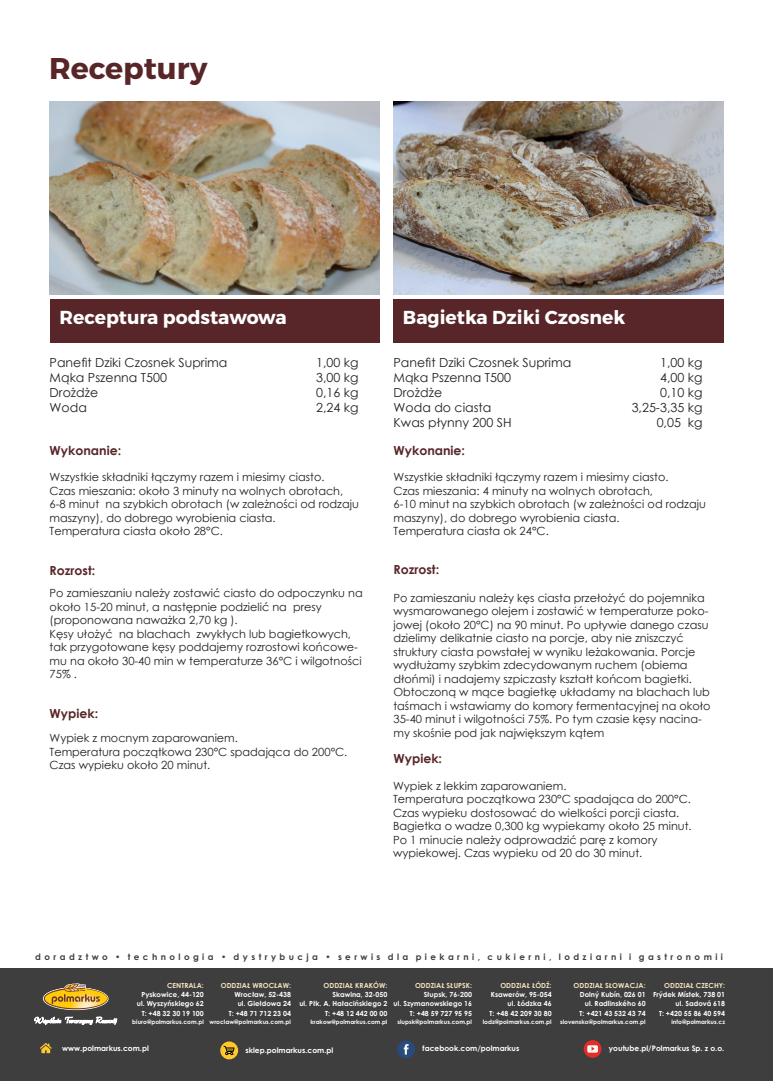
<style>
.page{position:relative;width:773px;height:1081px;background:#fff}
.page>*{position:absolute;margin:0;border:0;box-sizing:border-box;transform-origin:0 0}
.t1{font:700 30px "Montserrat";color:#582629}
.t2{font:700 18.75px "Montserrat";color:#fff}
.t3{font:12.5px "Century Gothic";color:#231f20}
.t4{font:700 12.5px "Century Gothic";color:#582629}
.t5{font:11.25px/13.5px "Century Gothic";color:#231f20}
.t6{font:700 8.75px "Century Gothic";letter-spacing:.39em;color:#3e3e3f}
.t7{font:700 7.62px "Century Gothic";color:#fff}
.t8{font:700 7px/9.4px "Century Gothic";color:#fff;text-align:right}
.t9{font:700 7px "Century Gothic";color:#f4e3c0}
.t10{font:700 6px "Century Gothic";color:#fff}
.t11{font:700 5.88px "Century Gothic";color:#fff}
</style>
<div class="page">
<div style="left:50px;top:299px;width:329px;height:43px;background:#582629"></div>
<div style="left:393px;top:299px;width:330px;height:43px;background:#582629"></div>
<img style="left:50px;top:101px;width:329px;height:193px">
<img style="left:393px;top:101px;width:330px;height:193px">
<div style="left:0;top:968px;width:772px;height:113px;background:#3e3e3f"></div>
<svg style="left:43px;top:987px;width:65px;height:23px"></svg>
<svg style="left:34px;top:1016px;width:83px;height:9px"></svg>
<svg style="left:43px;top:983px;width:65px;height:26px"></svg>
<svg style="left:40px;top:1043px;width:12px;height:10px"></svg>
<div style="left:220px;top:1041px;width:18px;height:18px;background:#fec92d;border-radius:50%"></div>
<svg style="left:223px;top:1046px;width:12px;height:9px"></svg>
<svg style="left:583px;top:1040px;width:18px;height:18px"></svg>
<svg style="left:587px;top:1045px;width:10px;height:7px"></svg>
<div style="left:397px;top:1040px;width:18px;height:18px;background:#274a7f;border-radius:50%"></div>
<svg style="left:403px;top:1044px;width:5px;height:10px"></svg>
<h1 class="t1" style="left:49px;top:49px;width:160px">Receptury</h1>
<h2 class="t2" style="left:60px;top:306px;width:229px">Receptura podstawowa</h2>
<h2 class="t2" style="left:403px;top:306px;width:224px">Bagietka Dziki Czosnek</h2>
<p class="t3" style="left:50px;top:354px;width:179px">Panefit Dziki Czosnek Suprima</p>
<p class="t3" style="left:316px;top:354px;width:44px">1,00 kg</p>
<p class="t3" style="left:50px;top:369px;width:119px">Mąka Pszenna T500</p>
<p class="t3" style="left:316px;top:369px;width:44px">3,00 kg</p>
<p class="t3" style="left:50px;top:384px;width:50px">Drożdże</p>
<p class="t3" style="left:316px;top:384px;width:44px">0,16 kg</p>
<p class="t3" style="left:50px;top:399px;width:39px">Woda</p>
<p class="t3" style="left:316px;top:399px;width:44px">2,24 kg</p>
<p class="t3" style="left:393px;top:354px;width:179px">Panefit Dziki Czosnek Suprima</p>
<p class="t3" style="left:660px;top:354px;width:44px">1,00 kg</p>
<p class="t3" style="left:393px;top:369px;width:119px">Mąka Pszenna T500</p>
<p class="t3" style="left:660px;top:369px;width:44px">4,00 kg</p>
<p class="t3" style="left:393px;top:384px;width:50px">Drożdże</p>
<p class="t3" style="left:660px;top:384px;width:44px">0,10 kg</p>
<p class="t3" style="left:393px;top:399px;width:99px">Woda do ciasta</p>
<p class="t3" style="left:631px;top:399px;width:72px">3,25-3,35 kg</p>
<p class="t3" style="left:393px;top:414px;width:120px">Kwas płynny 200 SH</p>
<p class="t3" style="left:656px;top:414px;width:47px">0,05 kg</p>
<p class="t4" style="left:50px;top:441px;width:73px">Wykonanie:</p>
<p class="t4" style="left:393px;top:441px;width:73px">Wykonanie:</p>
<p class="t5" style="left:50px;top:470px;width:310px">Wszystkie składniki łączymy razem i miesimy ciasto.<br>Czas mieszania: około 3 minuty na wolnych obrotach, 6-8 minut na szybkich obrotach (w zależności od rodzaju maszyny), do dobrego wyrobienia ciasta.<br>Temperatura ciasta około 28°C.</p>
<p class="t5" style="left:393px;top:470px;width:314px">Wszystkie składniki łączymy razem i miesimy ciasto.<br>Czas mieszania: 4 minuty na wolnych obrotach,<br>6-10 minut na szybkich obrotach (w zależności od rodzaju maszyny), do dobrego wyrobienia ciasta.<br>Temperatura ciasta ok 24°C.</p>
<p class="t4" style="left:50px;top:561px;width:47px">Rozrost:</p>
<p class="t4" style="left:393px;top:560px;width:47px">Rozrost:</p>
<p class="t5" style="left:50px;top:586px;width:314px">Po zamieszaniu należy zostawić ciasto do odpoczynku na około 15-20 minut, a następnie podzielić na presy (proponowana naważka 2,70 kg ).<br>Kęsy ułożyć na blachach zwykłych lub bagietkowych, tak przygotowane kęsy poddajemy rozrostowi końcowe&shy;mu na około 30-40 min w temperaturze 36°C i wilgotności 75% .</p>
<p class="t5" style="left:393px;top:590px;width:318px">Po zamieszaniu należy kęs ciasta przełożyć do pojemnika wysmarowanego olejem i zostawić w temperaturze poko&shy;jowej (około 20°C) na 90 minut. Po upływie danego czasu dzielimy delikatnie ciasto na porcje, aby nie zniszczyć struktury ciasta powstałej w wyniku leżakowania. Porcje wydłużamy szybkim zdecydowanym ruchem (obiema dłońmi) i nadajemy szpiczasty kształt końcom bagietki.<br>Obtoczoną w mące bagietkę układamy na blachach lub taśmach i wstawiamy do komory fermentacyjnej na około 35-40 minut i wilgotności 75%. Po tym czasie kęsy nacina&shy;my skośnie pod jak największym kątem</p>
<p class="t4" style="left:50px;top:704px;width:50px">Wypiek:</p>
<p class="t5" style="left:50px;top:731px;width:299px">Wypiek z mocnym zaparowaniem.<br>Temperatura początkowa 230°C spadająca do 200°C.<br>Czas wypieku około 20 minut.</p>
<p class="t4" style="left:393px;top:749px;width:50px">Wypiek:</p>
<p class="t5" style="left:393px;top:779px;width:300px">Wypiek z lekkim zaparowaniem.<br>Temperatura początkowa 230°C spadająca do 200°C.<br>Czas wypieku dostosować do wielkości porcji ciasta.<br>Bagietka o wadze 0,300 kg wypiekamy około 25 minut.<br>Po 1 minucie należy odprowadzić parę z komory wypiekowej. Czas wypieku od 20 do 30 minut.</p>
<p class="t6" style="left:35px;top:952px;width:689px">doradztwo • technologia • dystrybucja • serwis dla piekarni, cukierni, lodziarni i gastronomii</p>
<p class="t9" style="left:573px;top:981px;width:73px">ODDZIAŁ SŁOWACJA:</p>
<p class="t8" style="left:579px;top:989px;width:67px">Dolný Kubín, 026 01 ul. Radlinského 60<br>T: +421 43 532 43 74</p>
<p class="t10" style="left:560px;top:1018px;width:87px">slovensko@polmarkus.com.pl</p>
<p class="t9" style="left:500px;top:981px;width:53px">ODDZIAŁ ŁÓDŹ:</p>
<p class="t8" style="left:489px;top:989px;width:64px">Ksawerów, 95-054 ul. Łódzka 46<br>T: +48 42 209 30 80</p>
<p class="t10" style="left:482px;top:1018px;width:70px">lodz@polmarkus.com.pl</p>
<p class="t9" style="left:323px;top:981px;width:65px">ODDZIAŁ KRAKÓW:</p>
<p class="t8" style="left:299px;top:990px;width:89px">Skawina, 32-050<br>ul. Płk. A. Hałacińskiego 2<br>T: +48 12 442 00 00</p>
<p class="t11" style="left:310px;top:1018px;width:78px">krakow@polmarkus.com.pl</p>
<p class="t9" style="left:167px;top:981px;width:38px">CENTRALA:</p>
<p class="t8" style="left:137px;top:989px;width:68px">Pyskowice, 44-120 ul. Wyszyńskiego 62<br>T: +48 32 30 19 100</p>
<p class="t10" style="left:132px;top:1018px;width:73px">biuro@polmarkus.com.pl</p>
<p class="t9" style="left:221px;top:981px;width:72px">ODDZIAŁ WROCŁAW:</p>
<p class="t8" style="left:229px;top:989px;width:64px">Wrocław, 52-438 ul. Giełdowa 24<br>T: +48 71 712 23 04</p>
<p class="t10" style="left:209px;top:1018px;width:83px">wroclaw@polmarkus.com.pl</p>
<p class="t9" style="left:415px;top:981px;width:58px">ODDZIAŁ SŁUPSK:</p>
<p class="t8" style="left:393px;top:989px;width:80px">Słupsk, 76-200<br>ul. Szymanowskiego 16<br>T: +48 59 727 95 95</p>
<p class="t10" style="left:397px;top:1018px;width:76px">slupsk@polmarkus.com.pl</p>
<p class="t9" style="left:664px;top:981px;width:62px">ODDZIAŁ CZECHY:</p>
<p class="t8" style="left:653px;top:989px;width:73px">Frýdek Místek, 738 01 ul. Sadová 618<br>T: +420 55 86 40 594</p>
<p class="t10" style="left:671px;top:1018px;width:55px">info@polmarkus.cz</p>
<p class="t7" style="left:62px;top:1043px;width:88px">www.polmarkus.com.pl</p>
<p class="t7" style="left:245px;top:1045px;width:89px">sklep.polmarkus.com.pl</p>
<p class="t7" style="left:422px;top:1044px;width:98px">facebook.com/polmarkus</p>
<p class="t7" style="left:608px;top:1043px;width:117px">youtube.pl/Polmarkus Sp. z o.o.</p>
</div>
